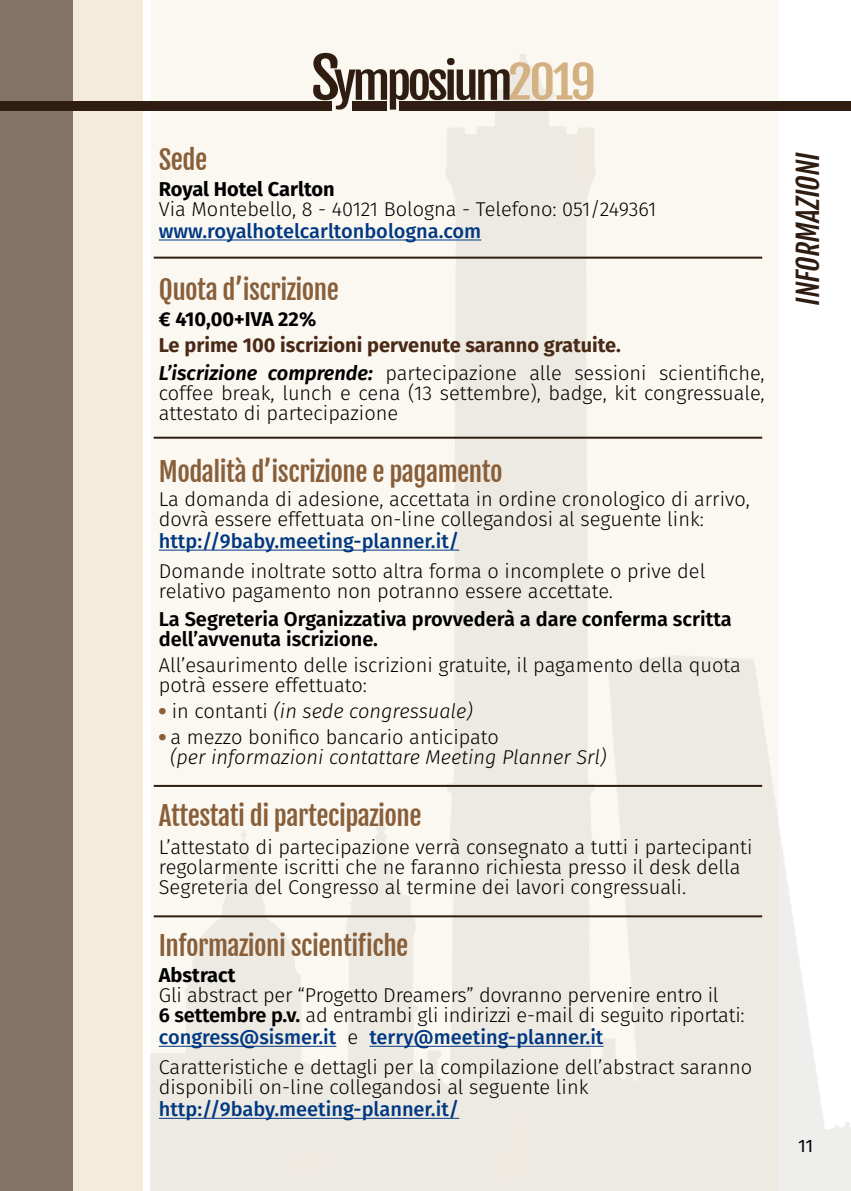
<style>
.page{position:relative;width:851px;height:1191px;background:#fff}
.page>*{position:absolute;margin:0;border:0;box-sizing:border-box;transform-origin:0 0}
.t1{font:italic 28px "Fjalla One";color:#301d12}
.t2{font:26px "Fjalla One";letter-spacing:-.02em;color:#895f3a;scale:1.04 1}
.t3{font:300 20px/20px "Fira Sans";color:#000}
.t4{font:italic 300 20px/20px "Fira Sans";color:#000}
.t5{font:700 20px/28px "Fira Sans";color:#4a2a16}
.t6{font:500 20px "Fira Sans";color:#003882}
.t7{font:600 20px/20px "Fira Sans";color:#000}
.t8{font:700 20px "Fira Sans";color:#000}
.t9{font:18px "Fira Sans";color:#000}
.s1{font-weight:600;font-style:italic;color:#000}
.s2{font-weight:300;color:#000}
.s3{font-weight:900;font-style:normal;color:#895f3a}
.s4{font-style:normal}
.s5{font-weight:600}
.s6{font-weight:500;color:#003882}
</style>
<div class="page">
<img style="left:778px;top:55px;width:72px;height:1136px">
<div style="left:151px;top:0;width:627px;height:1191px;background:linear-gradient(to right,#f7f4ee,#f2efe8)"></div>
<div style="left:0;top:0;width:143px;height:1191px;background:linear-gradient(to bottom,#f1e8d7,#f1e8d7)"></div>
<div style="left:0;top:0;width:72px;height:1191px;background:#837466"></div>
<div style="left:0;top:102px;width:332px;height:9px;background:#301d12"></div>
<div style="left:399px;top:102px;width:451px;height:9px;background:#301d12"></div>
<div style="left:352px;top:102px;width:34px;height:9px;background:#301d12"></div>
<svg style="left:313px;top:53px;width:280px;height:57px"></svg>
<hr style="left:159px;top:239px;width:322px;height:1px;background:#003882">
<hr style="left:159px;top:549px;width:300px;height:1px;background:#003882">
<hr style="left:159px;top:1045px;width:177px;height:1px;background:#003882">
<hr style="left:369px;top:1045px;width:234px;height:1px;background:#003882">
<hr style="left:159px;top:1117px;width:300px;height:1px;background:#003882">
<hr style="left:154px;top:257px;width:608px;height:2px;background:#301d12">
<hr style="left:154px;top:437px;width:608px;height:2px;background:#301d12">
<hr style="left:154px;top:915px;width:608px;height:2px;background:#301d12">
<hr style="left:154px;top:785px;width:608px;height:2px;background:#301d12">
<h2 class="t2" style="left:159px;top:144px;width:48px">Sede</h2>
<p class="t8" style="left:159px;top:172px;width:177px">Royal Hotel Carlton</p>
<p class="t3" style="left:159px;top:199px;width:499px">Via Montebello, 8 - 40121 Bologna - Telefono: 051/249361</p>
<p class="t6" style="left:159px;top:215px;width:324px">www.royalhotelcarltonbologna.com</p>
<h2 class="t2" style="left:159px;top:274px;width:175px">Quota d’iscrizione</h2>
<p class="t8" style="left:159px;top:302px;width:159px">€ 410,00+IVA 22%</p>
<p class="t5" style="left:159px;top:330px;width:607px">Le prime 100 iscrizioni pervenute saranno gratuite.<br><span class="s1">L’iscrizione comprende:</span> <span class="s2">partecipazione alle sessioni scientifiche,</span></p>
<p class="t3" style="left:159px;top:383px;width:607px">coffee break, lunch e cena (13 settembre), badge, kit congressuale, attestato di partecipazione</p>
<h2 class="t2" style="left:159px;top:456px;width:332px">Modalità d’iscrizione e pagamento</h2>
<p class="t3" style="left:159px;top:489px;width:592px">La domanda di adesione, accettata in ordine cronologico di arrivo, dovrà essere effettuata on-line collegandosi al seguente link:</p>
<p class="t6" style="left:159px;top:525px;width:302px">http://9baby.meeting-planner.it/</p>
<p class="t3" style="left:159px;top:561px;width:548px">Domande inoltrate sotto altra forma o incomplete o prive del relativo pagamento non potranno essere accettate.</p>
<p class="t7" style="left:159px;top:608px;width:574px">La Segreteria Organizzativa provvederà a dare conferma scritta dell’avvenuta iscrizione.</p>
<p class="t3" style="left:159px;top:655px;width:583px">All’esaurimento delle iscrizioni gratuite, il pagamento della quota potrà essere effettuato:</p>
<p class="t4" style="left:159px;top:701px;width:315px"><span class="s3">•</span> <span class="s4">in contanti</span> (in sede congressuale)</p>
<p class="t4" style="left:170px;top:727px;width:438px;text-indent:-11px"><span class="s3">•</span> <span class="s4">a mezzo bonifico bancario anticipato<br></span>(per informazioni contattare Meeting Planner Srl)</p>
<h2 class="t2" style="left:159px;top:800px;width:254px">Attestati di partecipazione</h2>
<p class="t3" style="left:159px;top:837px;width:595px">L’attestato di partecipazione verrà consegnato a tutti i partecipanti regolarmente iscritti che ne faranno richiesta presso il desk della<br>Segreteria del Congresso al termine dei lavori congressuali.</p>
<h2 class="t2" style="left:159px;top:930px;width:241px">Informazioni scientifiche</h2>
<p class="t8" style="left:159px;top:958px;width:78px">Abstract</p>
<p class="t3" style="left:159px;top:985px;width:587px">Gli abstract per “Progetto Dreamers” dovranno pervenire entro il<br><span class="s5">6 settembre p.v.</span> ad entrambi gli indirizzi e-mail di seguito riportati:</p>
<p class="t3" style="left:159px;top:1022px;width:594px;line-height:30px"><span class="s6">congress@sismer.it</span> e <span class="s6">terry@meeting-planner.it<br></span>Caratteristiche e dettagli per la compilazione dell’abstract saranno</p>
<p class="t3" style="left:159px;top:1077px;width:431px">disponibili on-line collegandosi al seguente link</p>
<p class="t6" style="left:159px;top:1093px;width:302px">http://9baby.meeting-planner.it/</p>
<h1 class="t1" style="left:790px;top:307px;width:160px;rotate:-90deg">INFORMAZIONI</h1>
<p class="t9" style="left:797px;top:1132px;width:17px">11</p>
</div>
